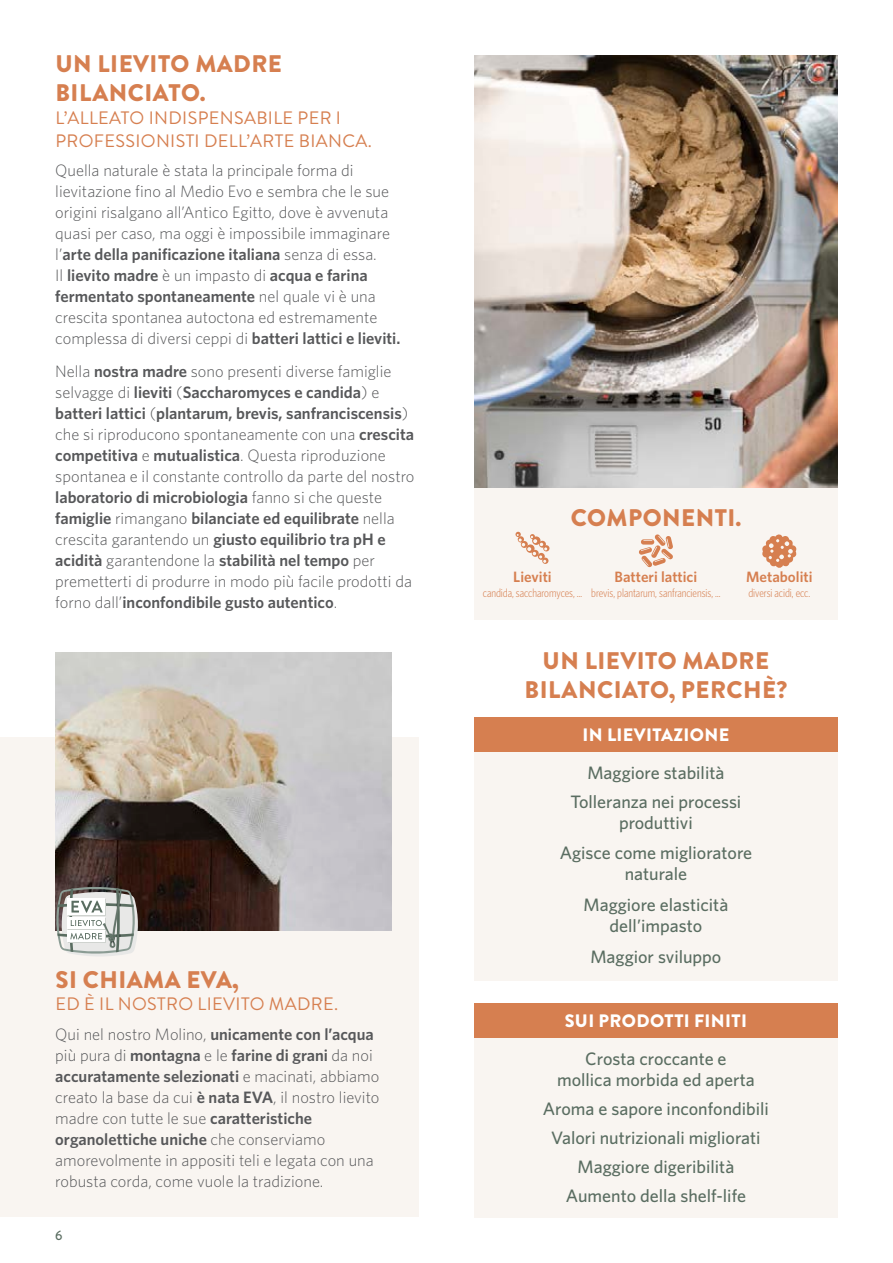
<style>
.page{position:relative;width:893px;height:1263px;background:#fff}
.page>*{position:absolute;margin:0;border:0;box-sizing:border-box;transform-origin:0 0}
.Nomi_prodotti{font:900 24px "Brandon Grotesque";letter-spacing:.02em;color:#d67f50}
.Nomi_prodotti_farine{font:500 18px "Whitney HTF";color:#5a6d61}
.Sottotitoli_paragrafo-12pt_regular{font:18px/22.5px "Brandon Grotesque";letter-spacing:.02em;color:#d67f50}
.Nomi_prodotti-2{font:500 18px "Whitney HTF";color:#5a6d61}
.Nomi_prodotti_farine-2{font:900 18px "Brandon Grotesque";letter-spacing:.02em;color:#fff}
.Paragrafo{font:300 16.5px/21px "Whitney HTF";color:#57585a}
.t1{font:600 15px "Whitney HTF";color:#d67f50}
.t2{font:500 13.5px "Brandon Grotesque";color:#5a6d61}
.t3{font:300 condensed 12px "Whitney HTF";color:#d67f50}
.s1{font-weight:600}
</style>
<div class="page">
<hr style="left:892px;top:655px;width:1px;height:565px;background:#cb9b71">
<div style="left:0;top:737px;width:419px;height:479px;background:#f9f5f1"></div>
<div style="left:474px;top:752px;width:364px;height:228px;background:#f9f5f1"></div>
<div style="left:474px;top:1038px;width:364px;height:180px;background:#f9f5f1"></div>
<div style="left:474px;top:488px;width:364px;height:132px;background:#f9f5f1"></div>
<img style="left:55px;top:652px;width:336px;height:278px">
<img style="left:474px;top:55px;width:364px;height:433px">
<div style="left:474px;top:717px;width:364px;height:35px;background:#d67f50"></div>
<div style="left:474px;top:1003px;width:364px;height:35px;background:#d67f50"></div>
<svg style="left:55px;top:887px;width:84px;height:69px"></svg>
<svg style="left:762px;top:534px;width:35px;height:34px"></svg>
<svg style="left:515px;top:532px;width:34px;height:32px"></svg>
<svg style="left:639px;top:534px;width:34px;height:33px"></svg>
<p class="Nomi_prodotti" style="left:55px;top:47px;width:228px">UN LIEVITO MADRE</p>
<p class="Nomi_prodotti" style="left:55px;top:75px;width:152px">BILANCIATO.</p>
<p class="Sottotitoli_paragrafo-12pt_regular" style="left:55px;top:107px;width:318px">L’ALLEATO INDISPENSABILE PER I<br>PROFESSIONISTI DELL’ARTE BIANCA.</p>
<p class="Paragrafo" style="left:55px;top:159px;width:347px">Quella naturale è stata la principale forma di lievitazione fino al Medio Evo e sembra che le sue origini risalgano all’Antico Egitto, dove è avvenuta quasi per caso, ma oggi è impossibile immaginare l’<span class="s1">arte della panificazione italiana</span> senza di essa.<br>Il <span class="s1">lievito madre</span> è un impasto di <span class="s1">acqua e farina fermentato spontaneamente</span> nel quale vi è una crescita spontanea autoctona ed estremamente complessa di diversi ceppi di <span class="s1">batteri lattici e lieviti.</span></p>
<p class="Paragrafo" style="left:55px;top:361px;width:361px">Nella <span class="s1">nostra madre</span> sono presenti diverse famiglie selvagge di <span class="s1">lieviti</span> (<span class="s1">Saccharomyces e candida</span>) e <span class="s1">batteri lattici</span> (<span class="s1">plantarum, brevis, sanfranciscensis</span>) che si riproducono spontaneamente con una <span class="s1">crescita competitiva</span> e <span class="s1">mutualistica</span>. Questa riproduzione spontanea e il constante controllo da parte del nostro <span class="s1">laboratorio di microbiologia</span> fanno si che queste <span class="s1">famiglie</span> rimangano <span class="s1">bilanciate ed equilibrate</span> nella crescita garantendo un <span class="s1">giusto equilibrio tra pH e acidità</span> garantendone la <span class="s1">stabilità nel tempo</span> per premetterti di produrre in modo più facile prodotti da forno dall’<span class="s1">inconfondibile gusto autentico</span>.</p>
<p class="Nomi_prodotti" style="left:55px;top:962px;width:185px">SI CHIAMA EVA,</p>
<p class="Sottotitoli_paragrafo-12pt_regular" style="left:55px;top:993px;width:284px">ED È IL NOSTRO LIEVITO MADRE.</p>
<p class="Paragrafo" style="left:55px;top:1023px;width:326px">Qui nel nostro Molino, <span class="s1">unicamente con l’acqua </span>più pura di <span class="s1">montagna</span> e le <span class="s1">farine di grani</span> da noi <span class="s1">accuratamente selezionati</span> e macinati, abbiamo creato la base da cui <span class="s1">è nata EVA</span>, il nostro lievito madre con tutte le sue <span class="s1">caratteristiche organolettiche uniche</span> che conserviamo amorevolmente in appositi teli e legata con una robusta corda, come vuole la tradizione.</p>
<p class="t2" style="left:55px;top:1226px;width:9px">6</p>
<p class="Nomi_prodotti" style="left:571px;top:501px;width:172px">COMPONENTI.</p>
<p class="t1" style="left:513px;top:568px;width:40px">Lieviti</p>
<p class="t3" style="left:483px;top:586px;width:101px">candida, saccharomyces, …</p>
<p class="t1" style="left:614px;top:568px;width:84px">Batteri lattici</p>
<p class="t3" style="left:591px;top:586px;width:131px">brevis, plantarum, sanfranciensis, …</p>
<p class="t1" style="left:746px;top:568px;width:68px">Metaboliti</p>
<p class="t3" style="left:748px;top:586px;width:63px">diversi acidi, ecc.</p>
<p class="Nomi_prodotti" style="left:543px;top:644px;width:228px">UN LIEVITO MADRE</p>
<p class="Nomi_prodotti" style="left:524px;top:672px;width:264px">BILANCIATO, PERCHÈ?</p>
<p class="Nomi_prodotti_farine-2" style="left:582px;top:722px;width:148px">IN LIEVITAZIONE</p>
<p class="Nomi_prodotti-2" style="left:587px;top:762px;width:139px">Maggiore stabilità</p>
<p class="Nomi_prodotti_farine" style="left:570px;top:791px;width:172px">Tolleranza nei processi</p>
<p class="Nomi_prodotti_farine" style="left:619px;top:812px;width:75px">produttivi</p>
<p class="Nomi_prodotti_farine" style="left:560px;top:842px;width:194px">Agisce come miglioratore</p>
<p class="Nomi_prodotti_farine" style="left:625px;top:863px;width:64px">naturale</p>
<p class="Nomi_prodotti_farine" style="left:583px;top:894px;width:146px">Maggiore elasticità</p>
<p class="Nomi_prodotti_farine" style="left:610px;top:915px;width:94px">dell’impasto</p>
<p class="Nomi_prodotti_farine" style="left:590px;top:946px;width:132px">Maggior sviluppo</p>
<p class="Nomi_prodotti_farine-2" style="left:565px;top:1008px;width:184px">SUI PRODOTTI FINITI</p>
<p class="Nomi_prodotti-2" style="left:585px;top:1048px;width:143px">Crosta croccante e</p>
<p class="Nomi_prodotti-2" style="left:557px;top:1069px;width:199px">mollica morbida ed aperta</p>
<p class="Nomi_prodotti_farine" style="left:543px;top:1098px;width:228px">Aroma e sapore inconfondibili</p>
<p class="Nomi_prodotti_farine" style="left:551px;top:1127px;width:211px">Valori nutrizionali migliorati</p>
<p class="Nomi_prodotti_farine" style="left:577px;top:1155px;width:158px">Maggiore digeribilità</p>
<p class="Nomi_prodotti_farine" style="left:566px;top:1184px;width:182px">Aumento della shelf-life</p>
</div>
